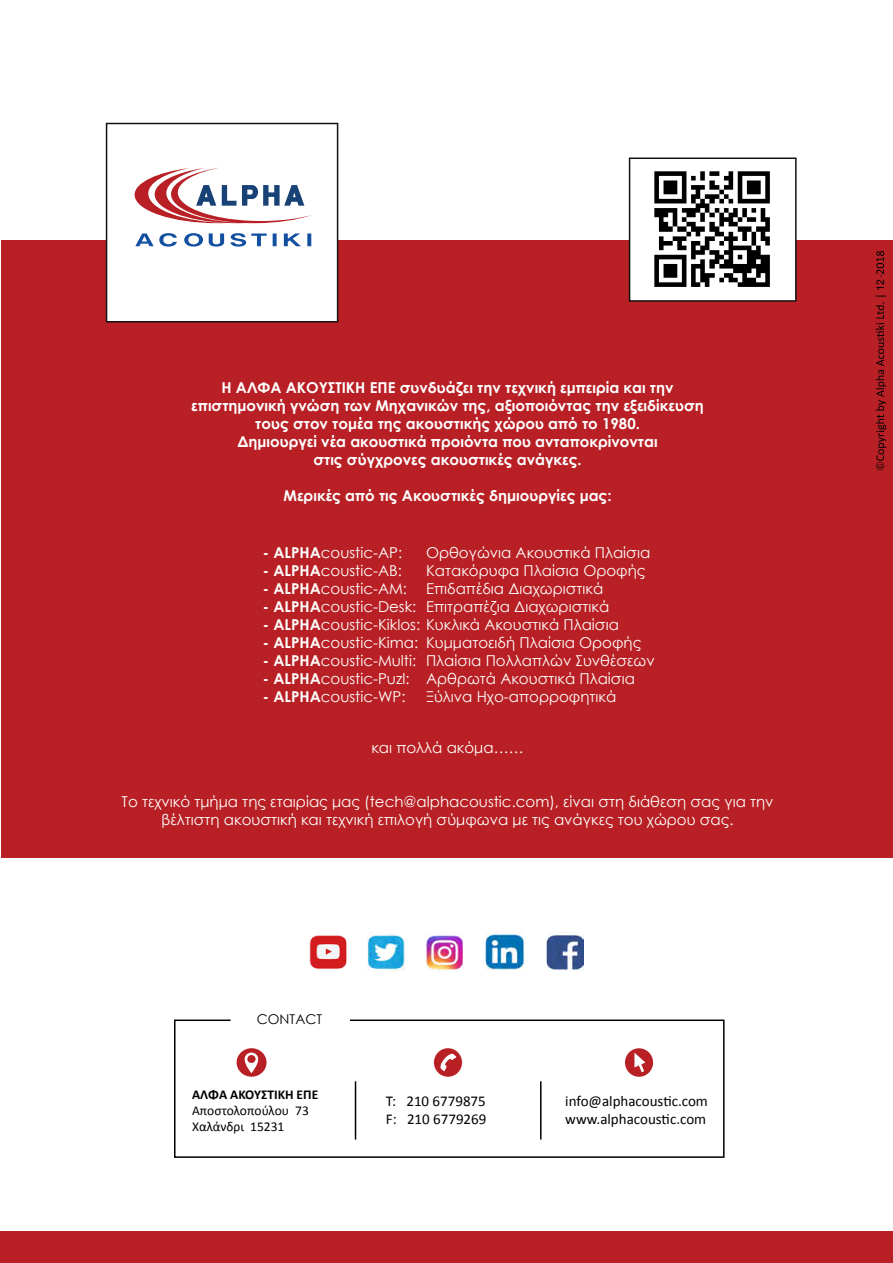
<style>
.page{position:relative;width:893px;height:1263px;background:#fff}
.page>*{position:absolute;margin:0;border:0;box-sizing:border-box;transform-origin:0 0}
.t1{font:15px/18px "Century Gothic";color:#fffffc}
.t2{font:700 15px/18px "Century Gothic";color:#fff;text-align:center}
.t3{font:15px/18px "Calibri";color:#000}
.t4{font:13.5px/16.2px "Calibri";color:#000}
.t5{font:700 13.5px "Calibri";color:#000}
.t6{font:13.5px "Century Gothic";color:#000}
.t7{font:10.5px "Arial";color:#000}
.s1{font-weight:700}
</style>
<div class="page">
<div style="left:1px;top:240px;width:892px;height:618px;background:#b82025"></div>
<div style="left:0;top:1231px;width:893px;height:32px;background:#b82025"></div>
<div style="left:106px;top:123px;width:232px;height:199px;background:#fff;border:2px solid #121211"></div>
<svg style="left:135px;top:233px;width:176px;height:14px"></svg>
<svg style="left:135px;top:168px;width:176px;height:55px"></svg>
<svg style="left:174px;top:1019px;width:551px;height:139px"></svg>
<hr style="left:355px;top:1081px;width:1px;height:58px;background:#000">
<hr style="left:540px;top:1081px;width:2px;height:58px;background:#000">
<div style="left:237px;top:1048px;width:30px;height:29px;background:#b82025;border-radius:50%"></div>
<svg style="left:245px;top:1052px;width:13px;height:21px"></svg>
<div style="left:434px;top:1048px;width:28px;height:29px;background:#b82025;border-radius:50%"></div>
<svg style="left:440px;top:1054px;width:16px;height:17px"></svg>
<div style="left:625px;top:1048px;width:28px;height:29px;background:#b82025;border-radius:50%"></div>
<svg style="left:634px;top:1053px;width:11px;height:19px"></svg>
<div style="left:630px;top:158px;width:166px;height:143px;background:#fff"></div>
<img style="left:654px;top:171px;width:116px;height:116px">
<div style="left:629px;top:158px;width:168px;height:144px;border:2px solid #121211"></div>
<img style="left:546px;top:932px;width:37px;height:39px">
<img style="left:485px;top:931px;width:39px;height:38px">
<img style="left:425px;top:935px;width:38px;height:36px">
<img style="left:368px;top:934px;width:36px;height:37px">
<img style="left:309px;top:935px;width:37px;height:34px">
<svg style="left:876px;top:251px;width:10px;height:210px"></svg>
<p class="t2" style="left:191px;top:377px;width:514px">Η ΑΛΦΑ ΑΚΟΥΣΤΙΚΗ ΕΠΕ συνδυάζει την τεχνική εμπειρία και την επιστημονική γνώση των Μηχανικών της, αξιοποιόντας την εξειδίκευση τους στον τομέα της ακουστικής χώρου από το 1980.<br>Δημιουργεί νέα ακουστικά προιόντα που ανταποκρίνονται<br>στις σύγχρονες ακουστικές ανάγκες.</p>
<p class="t2" style="left:284px;top:485px;width:329px">Μερικές από τις Ακουστικές δημιουργίες μας:</p>
<p class="t1" style="left:426px;top:543px;width:226px">Ορθογώνια Ακουστικά Πλαίσια<br>Κατακόρυφα Πλαίσια Οροφής<br>Επιδαπέδια Διαχωριστικά<br>Επιτραπέζια Διαχωριστικά</p>
<p class="t1" style="left:426px;top:633px;width:230px">Κυμματοειδή Πλαίσια Οροφής<br>Πλαίσια Πολλαπλών Συνθέσεων<br>Αρθρωτά Ακουστικά Πλαίσια<br>Ξύλινα Ηχο-απορροφητικά</p>
<p class="t1" style="left:263px;top:543px;width:141px"><span class="s1">- ALPHA</span>coustic-AP:</p>
<p class="t1" style="left:263px;top:561px;width:140px"><span class="s1">- ALPHA</span>coustic-AB:</p>
<p class="t1" style="left:263px;top:579px;width:146px"><span class="s1">- ALPHA</span>coustic-AM:</p>
<p class="t1" style="left:263px;top:597px;width:155px"><span class="s1">- ALPHA</span>coustic-Desk:</p>
<p class="t1" style="left:263px;top:615px;width:358px"><span class="s1">- ALPHA</span>coustic-Kiklos: Κυκλικά Ακουστικά Πλαίσια</p>
<p class="t1" style="left:263px;top:633px;width:157px"><span class="s1">- ALPHA</span>coustic-Kima:</p>
<p class="t1" style="left:263px;top:651px;width:155px"><span class="s1">- ALPHA</span>coustic-Multi:</p>
<p class="t1" style="left:263px;top:669px;width:148px"><span class="s1">- ALPHA</span>coustic-Puzl:</p>
<p class="t1" style="left:263px;top:687px;width:144px"><span class="s1">- ALPHA</span>coustic-WP:</p>
<p class="t1" style="left:371px;top:738px;width:154px">και πολλά ακόμα……</p>
<p class="t1" style="left:122px;top:792px;width:653px;text-align:center">Το τεχνικό τμήμα της εταιρίας μας (tech@alphacoustic.com), είναι στη διάθεση σας για την βέλτιστη ακουστική και τεχνική επιλογή σύμφωνα με τις ανάγκες του χώρου σας.</p>
<p class="t6" style="left:257px;top:1010px;width:67px">CONTACT</p>
<p class="t5" style="left:192px;top:1086px;width:128px">ΑΛΦΑ ΑΚΟΥΣΤΙΚΗ ΕΠΕ</p>
<p class="t4" style="left:192px;top:1102px;width:118px">Αποστολοπούλου 73<br>Χαλάνδρι 15231</p>
<p class="t3" style="left:386px;top:1092px;width:102px">Τ: 210 6779875<br>F: 210 6779269</p>
<p class="t3" style="left:565px;top:1092px;width:144px">info@alphacoustic.com www.alphacoustic.com</p>
<p class="t7" style="left:873px;top:291px;width:13px;rotate:-90deg">12</p>
</div>
